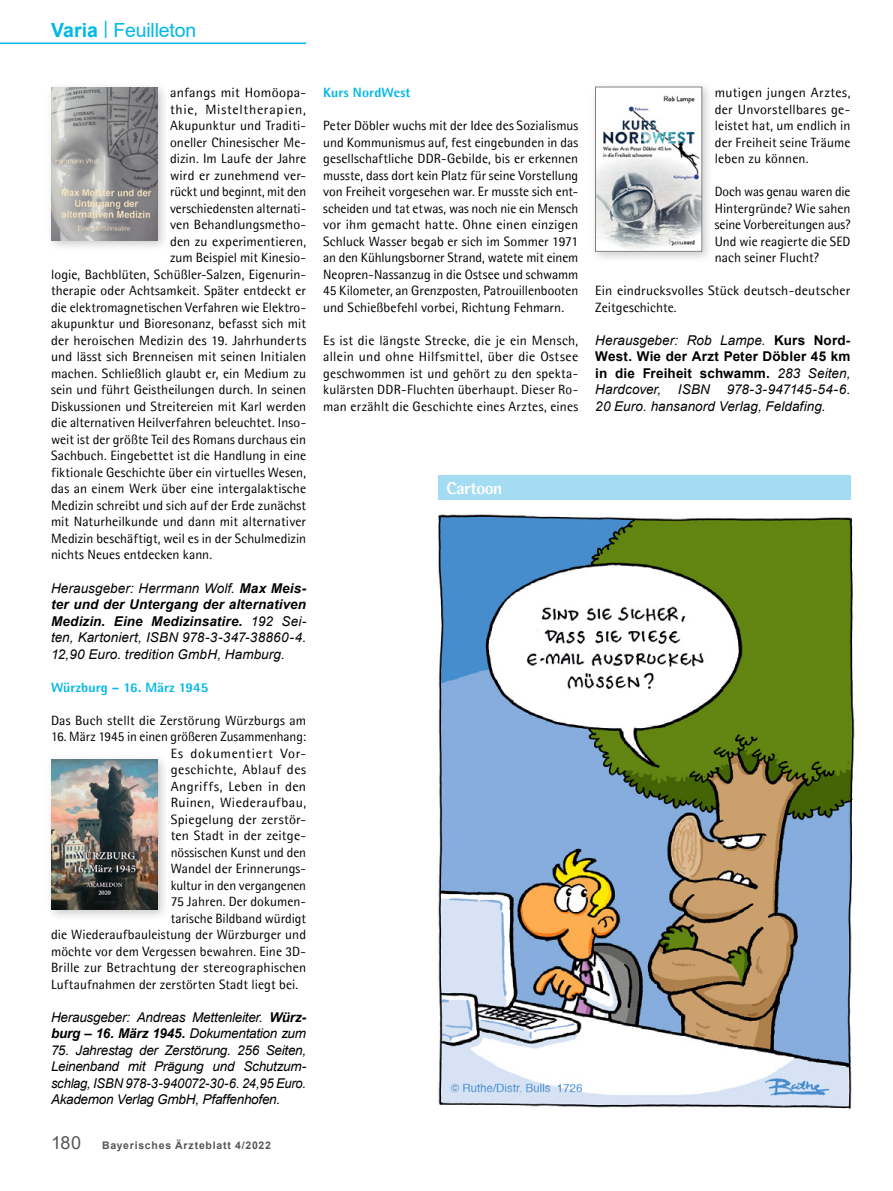
<style>
.page{position:relative;width:893px;height:1191px;background:#fff}
.page>*{position:absolute;margin:0;border:0;box-sizing:border-box;transform-origin:0 0}
.t1{font:19.5px "Arial";letter-spacing:-.01em;color:#00b8e6}
.t2{font:800 17.1px "Agfa Rotis Semisans";letter-spacing:-.025em;color:#fff}
.t3{font:13.5px/16.5px "Agfa Rotis Semisans";letter-spacing:.005em;color:#000;text-align:justify}
.t4{font:italic 13.5px/16.5px "Arial";letter-spacing:-.005em;color:#000;text-align:justify}
.t5{font:13.5px "Agfa Rotis Semisans";letter-spacing:.05em;color:#000}
.t6{font:13.5px "Agfa Rotis Semisans";letter-spacing:.03em;color:#000}
.t7{font:800 13.5px "Agfa Rotis Semisans";letter-spacing:.01em;color:#00b8e6}
.t8{font:13.5px "Agfa Rotis Semisans";letter-spacing:.025em;color:#000}
.t9{font:700 10.5px "Arial";letter-spacing:.075em;color:#575654}
.s1{font-weight:700}
.s2{font-weight:400;font-size:18px}
.s3{font-weight:700;font-style:normal}
</style>
<div class="page">
<hr style="left:0;top:43px;width:306px;height:1px;background:#00b8e6">
<div style="left:45px;top:82px;width:124px;height:169px;background:#838182;opacity:.4"></div>
<img style="left:51px;top:88px;width:106px;height:152px">
<div style="left:46px;top:753px;width:124px;height:167px;background:#838182;opacity:.4"></div>
<img style="left:52px;top:759px;width:106px;height:150px">
<div style="left:590px;top:81px;width:123px;height:182px;background:#838182;opacity:.4"></div>
<img style="left:597px;top:89px;width:103px;height:160px">
<div style="left:595px;top:87px;width:107px;height:164px;border:1px solid #838182"></div>
<div style="left:439px;top:476px;width:412px;height:24px;background:#a4dcf4"></div>
<img style="left:438px;top:514px;width:417px;height:595px">
<h1 class="t1" style="left:51px;top:16px;width:147px"><span class="s1">Varia</span> <sup>|</sup> Feuilleton</h1>
<p class="t3" style="left:170px;top:84px;width:138px">anfangs mit Homöopa-</p>
<p class="t5" style="left:170px;top:101px;width:138px">thie, Misteltherapien,</p>
<p class="t3" style="left:170px;top:117px;width:138px">Akupunktur und Traditi-</p>
<p class="t3" style="left:170px;top:134px;width:138px">oneller Chinesischer Me-</p>
<p class="t3" style="left:170px;top:150px;width:138px">dizin. Im Laufe der Jahre</p>
<p class="t3" style="left:170px;top:167px;width:138px">wird er zunehmend ver-</p>
<p class="t3" style="left:170px;top:183px;width:138px">rückt und beginnt, mit den</p>
<p class="t3" style="left:170px;top:200px;width:138px">verschiedensten alternati-</p>
<p class="t3" style="left:170px;top:216px;width:138px">ven Behandlungsmetho-</p>
<p class="t3" style="left:170px;top:233px;width:138px">den zu experimentieren,</p>
<p class="t3" style="left:170px;top:249px;width:138px">zum Beispiel mit Kinesio-</p>
<p class="t3" style="left:51px;top:266px;width:257px">logie, Bachblüten, Schüßler-Salzen, Eigenurin-</p>
<p class="t3" style="left:51px;top:282px;width:257px">therapie oder Achtsamkeit. Später entdeckt er</p>
<p class="t3" style="left:51px;top:299px;width:257px">die elektromagnetischen Verfahren wie Elektro-</p>
<p class="t3" style="left:51px;top:315px;width:257px">akupunktur und Bioresonanz, befasst sich mit</p>
<p class="t3" style="left:51px;top:332px;width:257px">der heroischen Medizin des 19. Jahrhunderts</p>
<p class="t3" style="left:51px;top:348px;width:257px">und lässt sich Brenneisen mit seinen Initialen</p>
<p class="t3" style="left:51px;top:365px;width:257px">machen. Schließlich glaubt er, ein Medium zu</p>
<p class="t3" style="left:51px;top:381px;width:257px">sein und führt Geistheilungen durch. In seinen</p>
<p class="t3" style="left:51px;top:398px;width:257px">Diskussionen und Streitereien mit Karl werden</p>
<p class="t3" style="left:51px;top:414px;width:257px">die alternativen Heilverfahren beleuchtet. Inso-</p>
<p class="t3" style="left:51px;top:431px;width:257px">weit ist der größte Teil des Romans durchaus ein</p>
<p class="t3" style="left:51px;top:447px;width:257px">Sachbuch. Eingebettet ist die Handlung in eine</p>
<p class="t3" style="left:51px;top:464px;width:257px">fiktionale Geschichte über ein virtuelles Wesen,</p>
<p class="t3" style="left:51px;top:480px;width:257px">das an einem Werk über eine intergalaktische</p>
<p class="t3" style="left:51px;top:497px;width:257px">Medizin schreibt und sich auf der Erde zunächst</p>
<p class="t3" style="left:51px;top:513px;width:257px">mit Naturheilkunde und dann mit alternativer</p>
<p class="t3" style="left:51px;top:530px;width:257px">Medizin beschäftigt, weil es in der Schulmedizin</p>
<p class="t3" style="left:51px;top:546px;width:163px">nichts Neues entdecken kann.</p>
<p class="t4" style="left:51px;top:579px;width:257px">Herausgeber: Herrmann Wolf. <span class="s1">Max Meis&shy;ter und der Untergang der alternativen Medizin. Eine Medizinsatire.</span> 192 Sei&shy;ten, Kartoniert, ISBN 978-3-347-38860-4.<br>12,90 Euro. tredition GmbH, Hamburg.</p>
<p class="t7" style="left:51px;top:678px;width:159px">Würzburg – 16. März 1945</p>
<p class="t3" style="left:51px;top:711px;width:257px">Das Buch stellt die Zerstörung Würzburgs am</p>
<p class="t3" style="left:51px;top:728px;width:257px">16. März 1945 in einen größeren Zusammenhang:</p>
<p class="t5" style="left:171px;top:745px;width:137px">Es dokumentiert Vor-</p>
<p class="t6" style="left:171px;top:761px;width:137px">geschichte, Ablauf des</p>
<p class="t6" style="left:171px;top:778px;width:137px">Angriffs, Leben in den</p>
<p class="t8" style="left:171px;top:794px;width:137px">Ruinen, Wiederaufbau,</p>
<p class="t3" style="left:171px;top:810px;width:137px">Spiegelung der zerstör-</p>
<p class="t3" style="left:171px;top:827px;width:137px">ten Stadt in der zeitge-</p>
<p class="t3" style="left:171px;top:843px;width:137px">nössischen Kunst und den</p>
<p class="t3" style="left:171px;top:860px;width:137px">Wandel der Erinnerungs-</p>
<p class="t3" style="left:171px;top:876px;width:137px">kultur in den vergangenen</p>
<p class="t3" style="left:171px;top:893px;width:137px">75 Jahren. Der dokumen-</p>
<p class="t3" style="left:171px;top:909px;width:137px">tarische Bildband würdigt</p>
<p class="t3" style="left:51px;top:926px;width:257px">die Wiederaufbauleistung der Würzburger und</p>
<p class="t3" style="left:51px;top:942px;width:257px">möchte vor dem Vergessen bewahren. Eine 3D-</p>
<p class="t3" style="left:51px;top:959px;width:257px">Brille zur Betrachtung der stereographischen</p>
<p class="t3" style="left:51px;top:975px;width:249px">Luftaufnahmen der zerstörten Stadt liegt bei.</p>
<p class="t4" style="left:51px;top:1008px;width:257px">Herausgeber: Andreas Mettenleiter. <span class="s1">Würz&shy;burg – 16. März 1945.</span> Dokumentation zum</p>
<p class="t4" style="left:51px;top:1041px;width:257px">75. Jahrestag der Zerstörung. 256 Seiten, Leinenband mit Prägung und Schutzum&shy;schlag, ISBN 978-3-940072-30-6. 24,95 Euro.<br>Akademon Verlag GmbH, Pfaffenhofen.</p>
<p class="t9" style="left:51px;top:1137px;width:221px"><span class="s2">180</span> Bayerisches Ärzteblatt 4/2022</p>
<p class="t7" style="left:323px;top:84px;width:89px">Kurs NordWest</p>
<p class="t3" style="left:323px;top:117px;width:257px">Peter Döbler wuchs mit der Idee des Sozialismus und Kommunismus auf, fest eingebunden in das gesellschaftliche DDR-Gebilde, bis er erkennen musste, dass dort kein Platz für seine Vorstellung von Freiheit vorgesehen war. Er musste sich ent&shy;scheiden und tat etwas, was noch nie ein Mensch vor ihm gemacht hatte. Ohne einen einzigen Schluck Wasser begab er sich im Sommer 1971 an den Kühlungsborner Strand, watete mit einem Neopren-Nassanzug in die Ostsee und schwamm 45 Kilometer, an Grenzposten, Patrouillenbooten und Schießbefehl vorbei, Richtung Fehmarn.</p>
<p class="t3" style="left:323px;top:332px;width:257px">Es ist die längste Strecke, die je ein Mensch, allein und ohne Hilfsmittel, über die Ostsee geschwommen ist und gehört zu den spekta&shy;kulärsten DDR-Fluchten überhaupt. Dieser Ro&shy;man erzählt die Geschichte eines Arztes, eines</p>
<p class="t2" style="left:447px;top:477px;width:57px">Cartoon</p>
<p class="t3" style="left:715px;top:84px;width:137px">mutigen jungen Arztes, der Unvorstellbares ge&shy;leistet hat, um endlich in der Freiheit seine Träume leben zu können.</p>
<p class="t3" style="left:715px;top:183px;width:137px">Doch was genau waren die Hintergründe? Wie sahen seine Vorbereitungen aus?<br>Und wie reagierte die SED nach seiner Flucht?</p>
<p class="t3" style="left:595px;top:282px;width:257px">Ein eindrucksvolles Stück deutsch-deutscher<br>Zeitgeschichte.</p>
<p class="t4" style="left:595px;top:332px;width:257px">Herausgeber: Rob Lampe. <span class="s3">Kurs Nord-West. Wie der Arzt Peter Döbler 45 km in die Freiheit schwamm.</span> 283 Seiten, Hardcover, ISBN 978-3-947145-54-6.<br>20 Euro. hansanord Verlag, Feldafing.</p>
</div>
